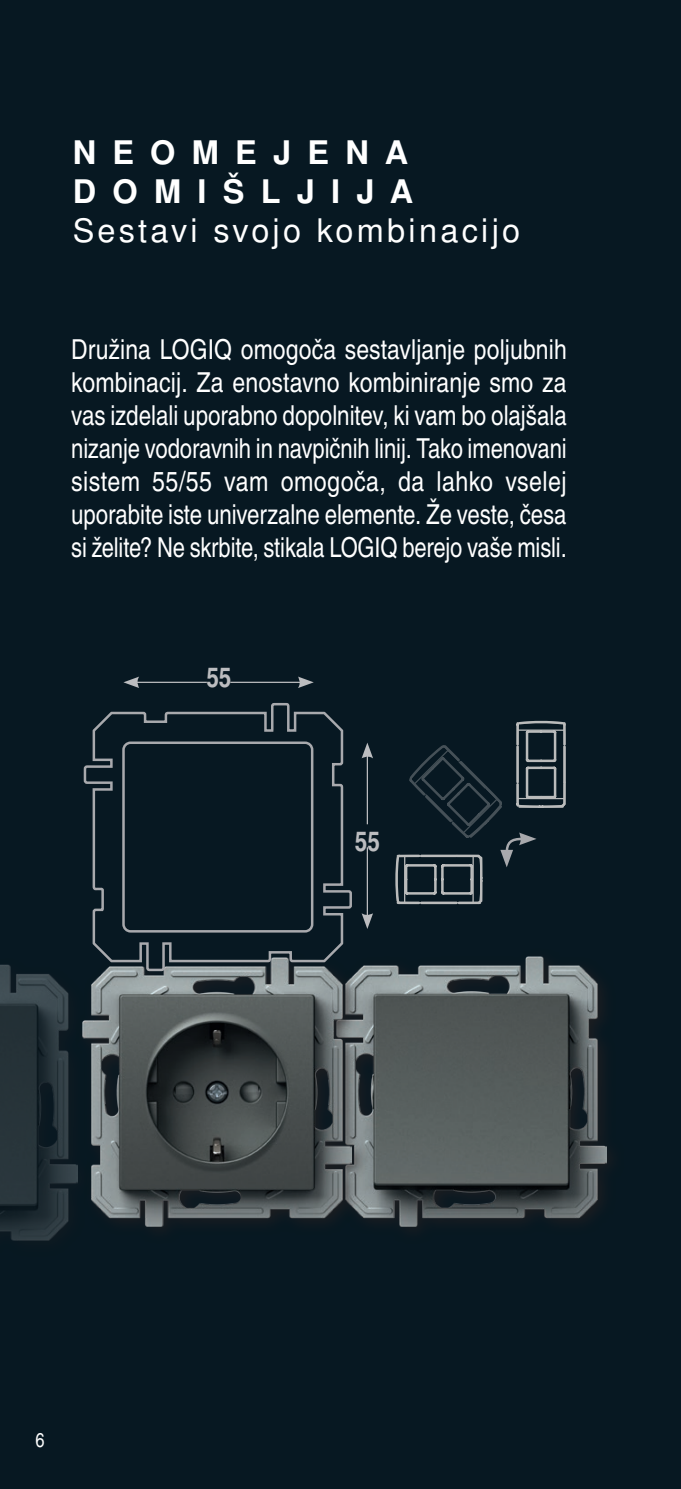
<style>
.page{position:relative;width:681px;height:1489px;background:#fff}
.page>*{position:absolute;margin:0;border:0;box-sizing:border-box;transform-origin:0 0}
.t1{font:32.5px "Nimbus San L";letter-spacing:.1em;color:#fff}
.t2{font:700 32.5px/39px "Nimbus San L";letter-spacing:.5em;color:#fff}
.t3{font:27.5px/33px "Nimbus San Con L";letter-spacing:-.005em;color:#fff;text-align:justify}
.t4{font:700 27.5px "Nimbus San Con L";color:#bcbdc0}
.t5{font:20px "Nimbus San Con L";color:#fff}
</style>
<div class="page">
<div style="left:0;top:0;width:680px;height:1488px;background:#071822"></div>
<img style="left:369px;top:956px;width:237px;height:270px">
<div style="left:74px;top:949px;width:295px;height:294px;background:#231f20;opacity:.75"></div>
<img style="left:95px;top:973px;width:256px;height:253px">
<hr style="left:366px;top:754px;width:2px;height:70px;background:#bcbdc0">
<svg style="left:361px;top:743px;width:12px;height:15px"></svg>
<hr style="left:366px;top:847px;width:2px;height:70px;background:#bcbdc0">
<svg style="left:361px;top:913px;width:12px;height:15px"></svg>
<div style="left:0;top:956px;width:95px;height:310px;background:#231f20;opacity:.75"></div>
<img style="left:0;top:964px;width:77px;height:284px">
<svg style="left:82px;top:702px;width:271px;height:271px"></svg>
<div style="left:122px;top:741px;width:191px;height:191px;border:2px solid #a8a9ad;border-radius:7px"></div>
<svg style="left:395px;top:720px;width:171px;height:185px"></svg>
<hr style="left:135px;top:681px;width:72px;height:2px;background:#bcbdc0">
<svg style="left:123px;top:676px;width:16px;height:12px"></svg>
<hr style="left:230px;top:681px;width:72px;height:2px;background:#bcbdc0">
<svg style="left:298px;top:676px;width:15px;height:12px"></svg>
<p class="t2" style="left:73px;top:134px;width:342px">NEOMEJENA<br>DOMIŠLJIJA</p>
<p class="t1" style="left:73px;top:211px;width:449px">Sestavi svojo kombinacijo</p>
<p class="t3" style="left:71px;top:331px;width:497px">Družina LOGIQ omogoča sestavljanje poljubnih kombinacij. Za enostavno kombiniranje smo za vas izdelali uporabno dopolnitev, ki vam bo olajšala nizanje vodoravnih in navpičnih linij. Tako imenovani sistem 55/55 vam omogoča, da lahko vselej uporabite iste univerzalne elemente. Že veste, česa si želite? Ne skrbite, stikala LOGIQ berejo vaše misli.</p>
<p class="t4" style="left:206px;top:657px;width:27px">55</p>
<p class="t4" style="left:354px;top:820px;width:27px">55</p>
<p class="t5" style="left:36px;top:1424px;width:11px">6</p>
</div>
